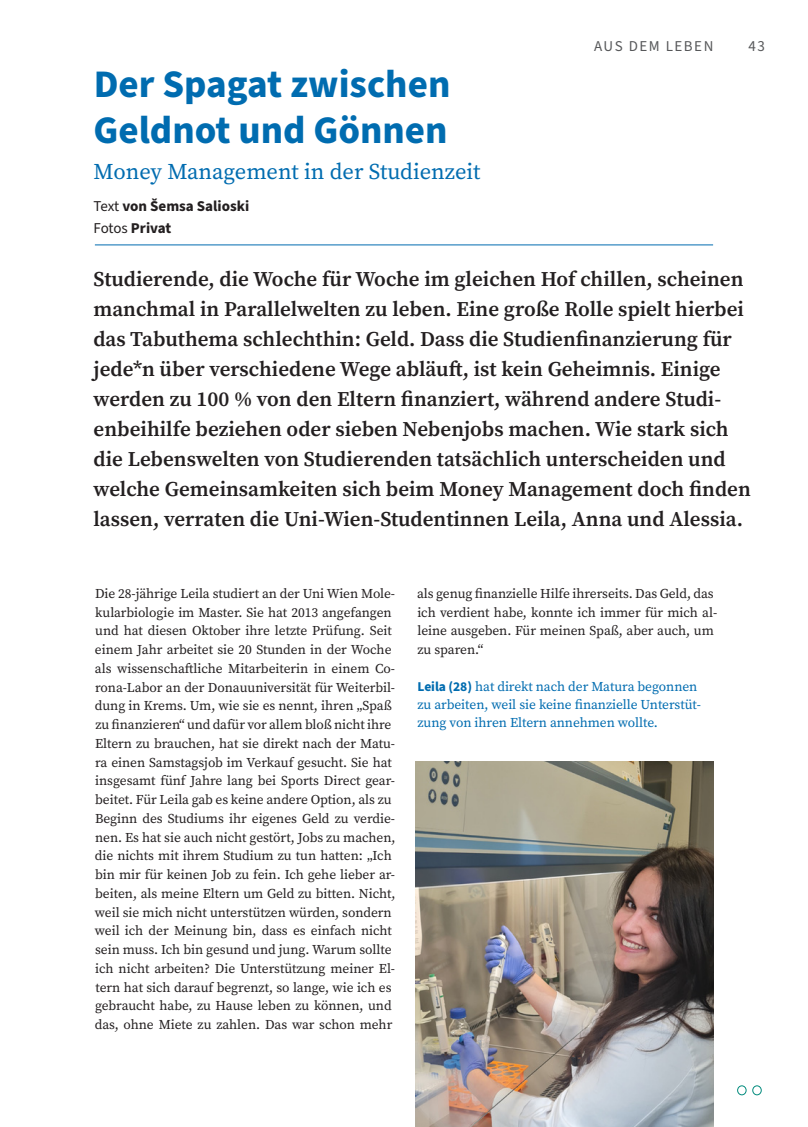
<style>
.page{position:relative;width:808px;height:1127px;background:#fff}
.page>*{position:absolute;margin:0;border:0;box-sizing:border-box;transform-origin:0 0}
.t1{font:700 39px/46.5px "Source Sans Pro";color:#006cb0}
.t2{font:22.5px "Source Serif Pro";color:#006cb0}
.t3{font:600 21px/30px "Source Serif Pro";color:#231f20}
.t4{font:700 15px/22.5px "Source Sans Pro";color:#231f20}
.t5{font:15px "Source Sans Pro";letter-spacing:.1em;color:#57585a}
.t6{font:13.5px/18.8px "Source Serif Pro";letter-spacing:-.005em;color:#231f20}
.t7{font:13.5px/18px "Source Serif Pro";letter-spacing:-.005em;color:#006cb0}
.s1{font-weight:400}
.s2{font-family:"Source Sans Pro";font-weight:700}
</style>
<div class="page">
<hr style="left:95px;top:244px;width:618px;height:1px;background:#006cb0">
<img style="left:415px;top:761px;width:298px;height:366px">
<div style="left:737px;top:1085px;width:9px;height:10px;border:1px solid #028b7d;border-radius:50%"></div>
<div style="left:752px;top:1085px;width:9px;height:10px;border:1px solid #028b7d;border-radius:50%"></div>
<h1 class="t1" style="left:93px;top:62px;width:358px">Der Spagat zwischen<br>Geldnot und Gönnen</h1>
<h2 class="t2" style="left:94px;top:156px;width:389px">Money Management in der Studienzeit</h2>
<p class="t4" style="left:94px;top:195px;width:157px"><span class="s1">Text</span> von Šemsa Salioski<br><span class="s1">Fotos</span> Privat</p>
<p class="t5" style="left:594px;top:36px;width:121px">AUS DEM LEBEN</p>
<p class="t5" style="left:749px;top:36px;width:18px">43</p>
<p class="t3" style="left:94px;top:264px;width:659px">Studierende, die Woche für Woche im gleichen Hof chillen, scheinen manchmal in Parallelwelten zu leben. Eine große Rolle spielt hierbei das Tabuthema schlechthin: Geld. Dass die Studienfinanzierung für jede*n über verschiedene Wege abläuft, ist kein Geheimnis. Einige werden zu 100 % von den Eltern finanziert, während andere Studi&shy;enbeihilfe beziehen oder sieben Nebenjobs machen. Wie stark sich die Lebenswelten von Studierenden tatsächlich unterscheiden und welche Gemeinsamkeiten sich beim Money Management doch finden lassen, verraten die Uni-Wien-Studentinnen Leila, Anna und Alessia.</p>
<p class="t6" style="left:95px;top:584px;width:302px">Die 28-jährige Leila studiert an der Uni Wien Mole&shy;kularbiologie im Master. Sie hat 2013 angefangen und hat diesen Oktober ihre letzte Prüfung. Seit einem Jahr arbeitet sie 20 Stunden in der Woche als wissenschaftliche Mitarbeiterin in einem Co&shy;rona-Labor an der Donauuniversität für Weiterbil&shy;dung in Krems. Um, wie sie es nennt, ihren „Spaß zu finanzieren“ und dafür vor allem bloß nicht ihre Eltern zu brauchen, hat sie direkt nach der Matu&shy;ra einen Samstagsjob im Verkauf gesucht. Sie hat insgesamt fünf Jahre lang bei Sports Direct gear&shy;beitet. Für Leila gab es keine andere Option, als zu Beginn des Studiums ihr eigenes Geld zu verdie&shy;nen. Es hat sie auch nicht gestört, Jobs zu machen, die nichts mit ihrem Studium zu tun hatten: „Ich bin mir für keinen Job zu fein. Ich gehe lieber ar&shy;beiten, als meine Eltern um Geld zu bitten. Nicht, weil sie mich nicht unterstützen würden, sondern weil ich der Meinung bin, dass es einfach nicht sein muss. Ich bin gesund und jung. Warum sollte ich nicht arbeiten? Die Unterstützung meiner El&shy;tern hat sich darauf begrenzt, so lange, wie ich es gebraucht habe, zu Hause leben zu können, und das, ohne Miete zu zahlen. Das war schon mehr</p>
<p class="t6" style="left:417px;top:584px;width:302px">als genug finanzielle Hilfe ihrerseits. Das Geld, das ich verdient habe, konnte ich immer für mich al&shy;leine ausgeben. Für meinen Spaß, aber auch, um zu sparen.“</p>
<p class="t7" style="left:417px;top:677px;width:285px"><span class="s2">Leila (28)</span> hat direkt nach der Matura begonnen zu arbeiten, weil sie keine finanzielle Unterstüt&shy;zung von ihren Eltern annehmen wollte.</p>
</div>
